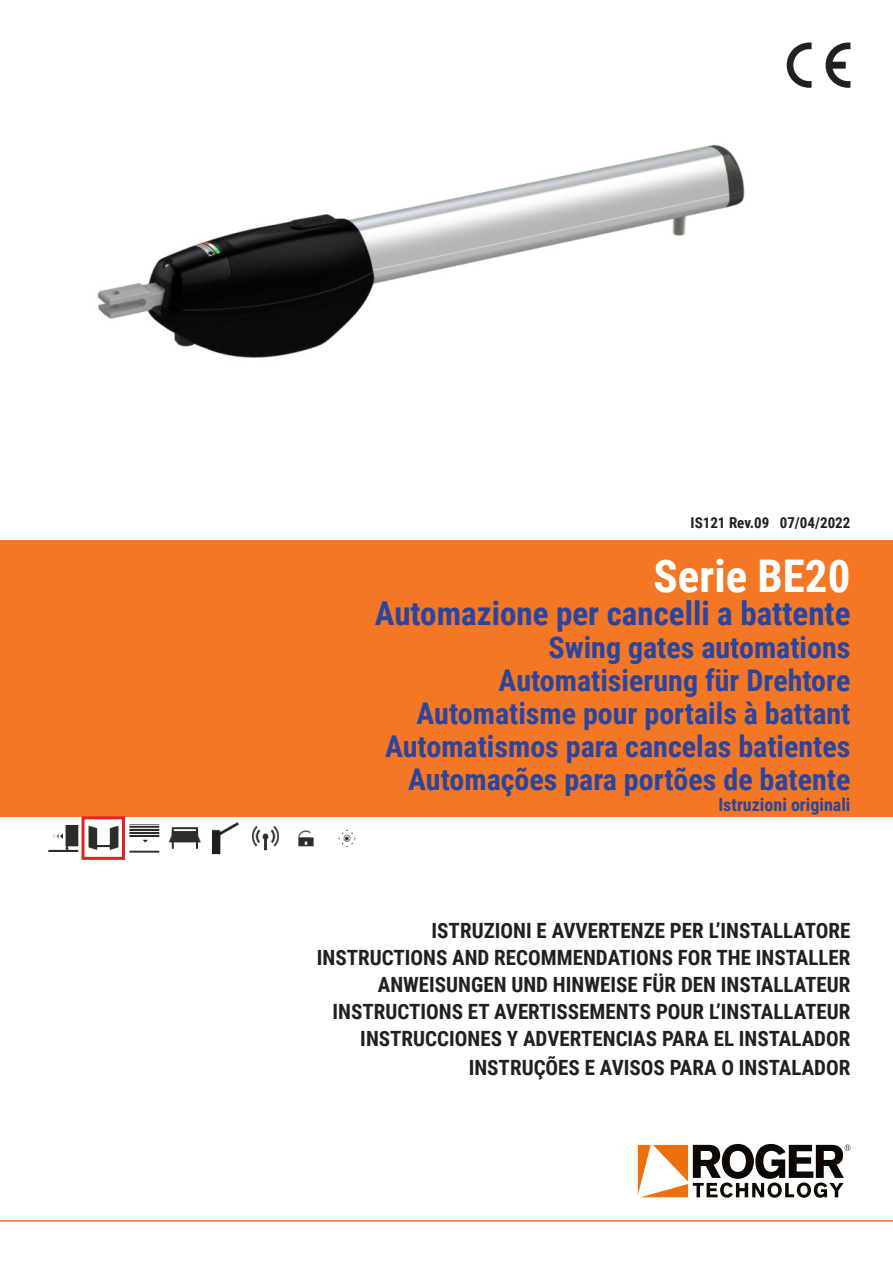
<style>
.page{position:relative;width:893px;height:1263px;background:#fff}
.page>*{position:absolute;margin:0;border:0;box-sizing:border-box;transform-origin:0 0}
.t1{font:700 45px "Roboto Condensed";color:#fff}
.t2{font:700 33px "Roboto Condensed";color:#2a459d}
.t3{font:700 30px "Roboto Condensed";color:#2a459d}
.t4{font:700 21px "Roboto Condensed";color:#231f20}
.t5{font:700 18px "Roboto Condensed";color:#2a459d}
.t6{font:700 15px "Roboto Condensed";color:#231f20}
</style>
<div class="page">
<img style="left:97px;top:43px;width:729px;height:315px">
<div style="left:0;top:540px;width:893px;height:276px;background:#f47725"></div>
<hr style="left:1px;top:1220px;width:891px;height:1px;background:#f47725">
<img style="left:48px;top:818px;width:308px;height:40px">
<div style="left:82px;top:816px;width:43px;height:44px;border:3px solid #ee1d23"></div>
<svg style="left:638px;top:1144px;width:212px;height:54px"></svg>
<svg style="left:787px;top:43px;width:24px;height:45px"></svg>
<svg style="left:826px;top:43px;width:24px;height:45px"></svg>
<p class="t6" style="left:691px;top:512px;width:161px">IS121 Rev.09 07/04/2022</p>
<p class="t1" style="left:654px;top:545px;width:198px">Serie BE20</p>
<p class="t2" style="left:375px;top:590px;width:477px">Automazione per cancelli a battente</p>
<p class="t3" style="left:549px;top:627px;width:303px">Swing gates automations</p>
<p class="t3" style="left:499px;top:660px;width:353px">Automatisierung für Drehtore</p>
<p class="t3" style="left:416px;top:693px;width:435px">Automatisme pour portails à battant</p>
<p class="t3" style="left:385px;top:726px;width:467px">Automatismos para cancelas batientes</p>
<p class="t3" style="left:408px;top:759px;width:444px">Automações para portões de batente</p>
<p class="t5" style="left:718px;top:792px;width:134px">Istruzioni originali</p>
<p class="t4" style="left:432px;top:916px;width:420px">ISTRUZIONI E AVVERTENZE PER L’INSTALLATORE</p>
<p class="t4" style="left:317px;top:943px;width:535px">INSTRUCTIONS AND RECOMMENDATIONS FOR THE INSTALLER</p>
<p class="t4" style="left:378px;top:970px;width:474px">ANWEISUNGEN UND HINWEISE FÜR DEN INSTALLATEUR</p>
<p class="t4" style="left:333px;top:997px;width:519px">INSTRUCTIONS ET AVERTISSEMENTS POUR L’INSTALLATEUR</p>
<p class="t4" style="left:360px;top:1024px;width:492px">INSTRUCCIONES Y ADVERTENCIAS PARA EL INSTALADOR</p>
<p class="t4" style="left:469px;top:1053px;width:383px">INSTRUÇÕES E AVISOS PARA O INSTALADOR</p>
</div>
